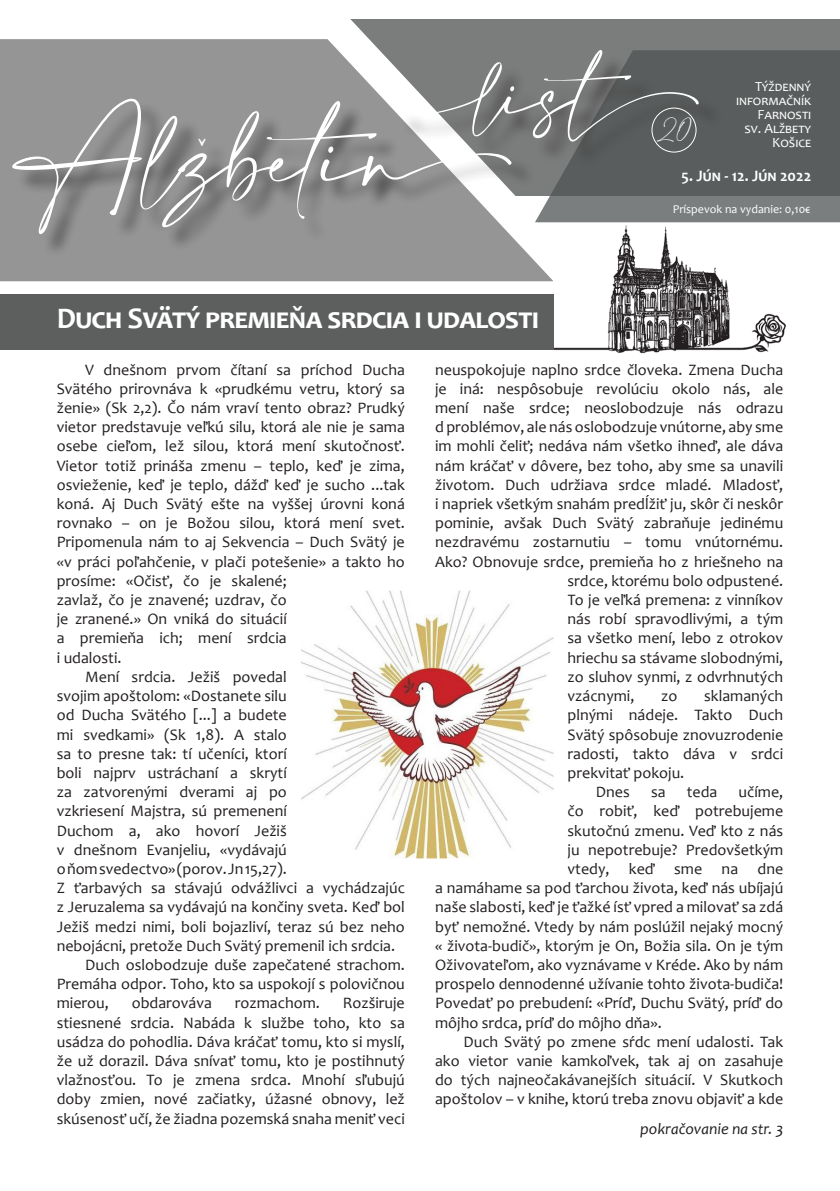
<style>
.page{position:relative;width:840px;height:1191px;background:#fff}
.page>*{position:absolute;margin:0;border:0;box-sizing:border-box;transform-origin:0 0}
.t1{font:68px "Amalfi Coast";color:#fff}
.t2{font:54px "Amalfi Coast";color:#fff}
.t3{font:43.8px "Adobe Devanagari";color:#fff;scale:.78 1}
.t4{font:700 30px "Candara";letter-spacing:.01em;color:#fff}
.t5{font:16px/19.2px "Candara";color:#231f20;text-align:justify}
.t6{font:italic 16px "Candara";color:#231f20}
.t7{font:700 16px "Candara";color:#fff}
.t8{font:14px "Candara";color:#fff}
.t9{font:12px "Candara";color:#fff}
.t10{font:12px "Amalfi Coast";color:#fff}
</style>
<div class="page">
<div style="left:0;top:39px;width:553px;height:242px;background:#959595"></div>
<svg style="left:289px;top:19px;width:493px;height:83px;fill:#7b7d7c"></svg>
<img style="left:553px;top:222px;width:244px;height:132px">
<div style="left:0;top:294px;width:553px;height:55px;background:#5d5f5e"></div>
<div style="left:782px;top:19px;width:57px;height:31px;background:#7b7d7c"></div>
<svg style="left:534px;top:50px;width:305px;height:172px;background:#646767"></svg>
<div style="left:400px;top:54px;width:322px;height:112px;background:#231f20;opacity:.75"></div>
<div style="left:16px;top:102px;width:519px;height:156px;background:#231f20;opacity:.75"></div>
<div style="left:203px;top:142px;width:26px;height:27px;background:#231f20;opacity:.75"></div>
<div style="left:651px;top:108px;width:45px;height:44px;border:1px solid #fff;border-radius:50%"></div>
<img style="left:302px;top:591px;width:250px;height:266px">
<p class="t2" style="left:478px;top:66px;width:252px">list</p>
<p class="t8" style="left:754px;top:78px;width:57px">Týždenný</p>
<p class="t8" style="left:735px;top:92px;width:76px">informačník</p>
<p class="t8" style="left:757px;top:106px;width:55px">Farnosti</p>
<p class="t8" style="left:744px;top:120px;width:68px">sv. Alžbety</p>
<p class="t8" style="left:771px;top:134px;width:41px">Košice</p>
<p class="t1" style="left:21px;top:120px;width:488px">Alzbetin</p>
<p class="t10" style="left:659px;top:123px;width:32px">20</p>
<p class="t3" style="left:196px;top:128px;width:18px">ˇ</p>
<p class="t7" style="left:681px;top:166px;width:131px">5. Jún - 12. Jún 2022</p>
<p class="t9" style="left:672px;top:201px;width:139px">Príspevok na vydanie: 0,10€</p>
<p class="t4" style="left:57px;top:300px;width:483px">Duch Svätý premieňa srdcia i udalosti</p>
<p class="t5" style="left:57px;top:359px;width:349px;text-align:left;text-indent:28px">V dnešnom prvom čítaní sa príchod Ducha Svätého prirovnáva k «prudkému vetru, ktorý sa ženie» (Sk 2,2). Čo nám vraví tento obraz? Prudký vietor predstavuje veľkú silu, ktorá ale nie je sama osebe cieľom, lež silou, ktorá mení skutočnosť.<br>Vietor totiž prináša zmenu – teplo, keď je zima, osvieženie, keď je teplo, dážď keď je sucho ...tak koná. Aj Duch Svätý ešte na vyššej úrovni koná rovnako – on je Božou silou, ktorá mení svet.<br>Pripomenula nám to aj Sekvencia – Duch Svätý je «v práci poľahčenie, v plači potešenie» a takto ho prosíme: «Očisť, čo je skalené;<br>zavlaž, čo je znavené; uzdrav, čo<br>je zranené.» On vniká do situácií<br>a premieňa ich; mení srdcia<br>i udalosti.</p>
<p class="t5" style="left:57px;top:667px;width:349px;text-align:left;text-indent:28px">Mení srdcia. Ježiš povedal<br>svojim apoštolom: «Dostanete silu<br>od Ducha Svätého [...] a budete<br>mi svedkami» (Sk 1,8). A stalo<br>sa to presne tak: tí učeníci, ktorí<br>boli najprv ustráchaní a skrytí<br>za zatvorenými dverami aj po<br>vzkriesení Majstra, sú premenení<br>Duchom a, ako hovorí Ježiš<br>v dnešnom Evanjeliu, «vydávajú<br>o ňom svedectvo» (porov. Jn 15,27).<br>Z ťarbavých sa stávajú odvážlivci a vychádzajúc z Jeruzalema sa vydávajú na končiny sveta. Keď bol Ježiš medzi nimi, boli bojazliví, teraz sú bez neho nebojácni, pretože Duch Svätý premenil ich srdcia.</p>
<p class="t5" style="left:57px;top:955px;width:349px;text-indent:28px">Duch oslobodzuje duše zapečatené strachom.<br>Premáha odpor. Toho, kto sa uspokojí s polovičnou mierou,</p>
<p class="t5" style="left:132px;top:993px;width:82px">obdarováva</p>
<p class="t5" style="left:235px;top:993px;width:86px">rozmachom.</p>
<p class="t5" style="left:57px;top:993px;width:349px;text-indent:286px">Rozširuje stiesnené srdcia. Nabáda k službe toho, kto sa usádza do pohodlia. Dáva kráčať tomu, kto si myslí, že už dorazil. Dáva snívať tomu, kto je postihnutý vlažnosťou. To je zmena srdca. Mnohí sľubujú doby zmien, nové začiatky, úžasné obnovy, lež skúsenosť učí, že žiadna pozemská snaha meniť veci</p>
<p class="t5" style="left:435px;top:359px;width:349px">neuspokojuje naplno srdce človeka. Zmena Ducha</p>
<p class="t5" style="left:435px;top:379px;width:349px">je iná: nespôsobuje revolúciu okolo nás, ale</p>
<p class="t5" style="left:435px;top:398px;width:349px">mení naše srdce; neoslobodzuje nás odrazu</p>
<p class="t5" style="left:435px;top:417px;width:349px">d problémov, ale nás oslobodzuje vnútorne, aby sme</p>
<p class="t5" style="left:435px;top:436px;width:349px">im mohli čeliť; nedáva nám všetko ihneď, ale dáva</p>
<p class="t5" style="left:435px;top:455px;width:349px">nám kráčať v dôvere, bez toho, aby sme sa unavili</p>
<p class="t5" style="left:435px;top:475px;width:349px">životom. Duch udržiava srdce mladé. Mladosť,</p>
<p class="t5" style="left:435px;top:494px;width:349px">i napriek všetkým snahám predĺžiť ju, skôr či neskôr</p>
<p class="t5" style="left:435px;top:513px;width:349px">pominie, avšak Duch Svätý zabraňuje jedinému</p>
<p class="t5" style="left:435px;top:532px;width:349px">nezdravému zostarnutiu – tomu vnútornému.</p>
<p class="t5" style="left:435px;top:551px;width:349px">Ako? Obnovuje srdce, premieňa ho z hriešneho na</p>
<p class="t5" style="left:567px;top:571px;width:217px">srdce, ktorému bolo odpustené.</p>
<p class="t5" style="left:567px;top:590px;width:217px">To je veľká premena: z vinníkov</p>
<p class="t5" style="left:567px;top:609px;width:217px">nás robí spravodlivými, a tým</p>
<p class="t5" style="left:567px;top:628px;width:217px">sa všetko mení, lebo z otrokov</p>
<p class="t5" style="left:567px;top:647px;width:217px">hriechu sa stávame slobodnými,</p>
<p class="t5" style="left:567px;top:667px;width:217px">zo sluhov synmi, z odvrhnutých</p>
<p class="t5" style="left:567px;top:686px;width:68px">vzácnymi,</p>
<p class="t5" style="left:660px;top:686px;width:18px">zo</p>
<p class="t5" style="left:567px;top:686px;width:217px;text-indent:136px">sklamaných plnými nádeje. Takto Duch Svätý spôsobuje znovuzrodenie radosti, takto dáva v srdci prekvitať pokoju.</p>
<p class="t5" style="left:595px;top:782px;width:35px">Dnes</p>
<p class="t5" style="left:650px;top:782px;width:16px">sa</p>
<p class="t5" style="left:686px;top:782px;width:32px">teda</p>
<p class="t5" style="left:738px;top:782px;width:46px">učíme,</p>
<p class="t5" style="left:567px;top:801px;width:217px">čo robiť, keď potrebujeme</p>
<p class="t5" style="left:567px;top:820px;width:217px">skutočnú zmenu. Veď kto z nás</p>
<p class="t5" style="left:567px;top:839px;width:217px">ju nepotrebuje? Predovšetkým</p>
<p class="t5" style="left:567px;top:859px;width:217px">vtedy, keď sme na dne</p>
<p class="t5" style="left:435px;top:878px;width:349px">a namáhame sa pod ťarchou života, keď nás ubíjajú</p>
<p class="t5" style="left:435px;top:897px;width:349px">naše slabosti, keď je ťažké ísť vpred a milovať sa zdá</p>
<p class="t5" style="left:435px;top:916px;width:349px">byť nemožné. Vtedy by nám poslúžil nejaký mocný</p>
<p class="t5" style="left:435px;top:935px;width:349px">« života-budič», ktorým je On, Božia sila. On je tým</p>
<p class="t5" style="left:435px;top:955px;width:349px">Oživovateľom, ako vyznávame v Kréde. Ako by nám</p>
<p class="t5" style="left:435px;top:974px;width:349px">prospelo dennodenné užívanie tohto života-budiča!</p>
<p class="t5" style="left:435px;top:993px;width:349px">Povedať po prebudení: «Príď, Duchu Svätý, príď do</p>
<p class="t5" style="left:435px;top:1012px;width:228px">môjho srdca, príď do môjho dňa».</p>
<p class="t5" style="left:435px;top:1031px;width:349px;text-indent:28px">Duch Svätý po zmene sŕdc mení udalosti. Tak ako vietor vanie kamkoľvek, tak aj on zasahuje do tých najneočakávanejších situácií. V Skutkoch apoštolov – v knihe, ktorú treba znovu objaviť a kde</p>
<p class="t6" style="left:640px;top:1119px;width:144px">pokračovanie na str. 3</p>
</div>
